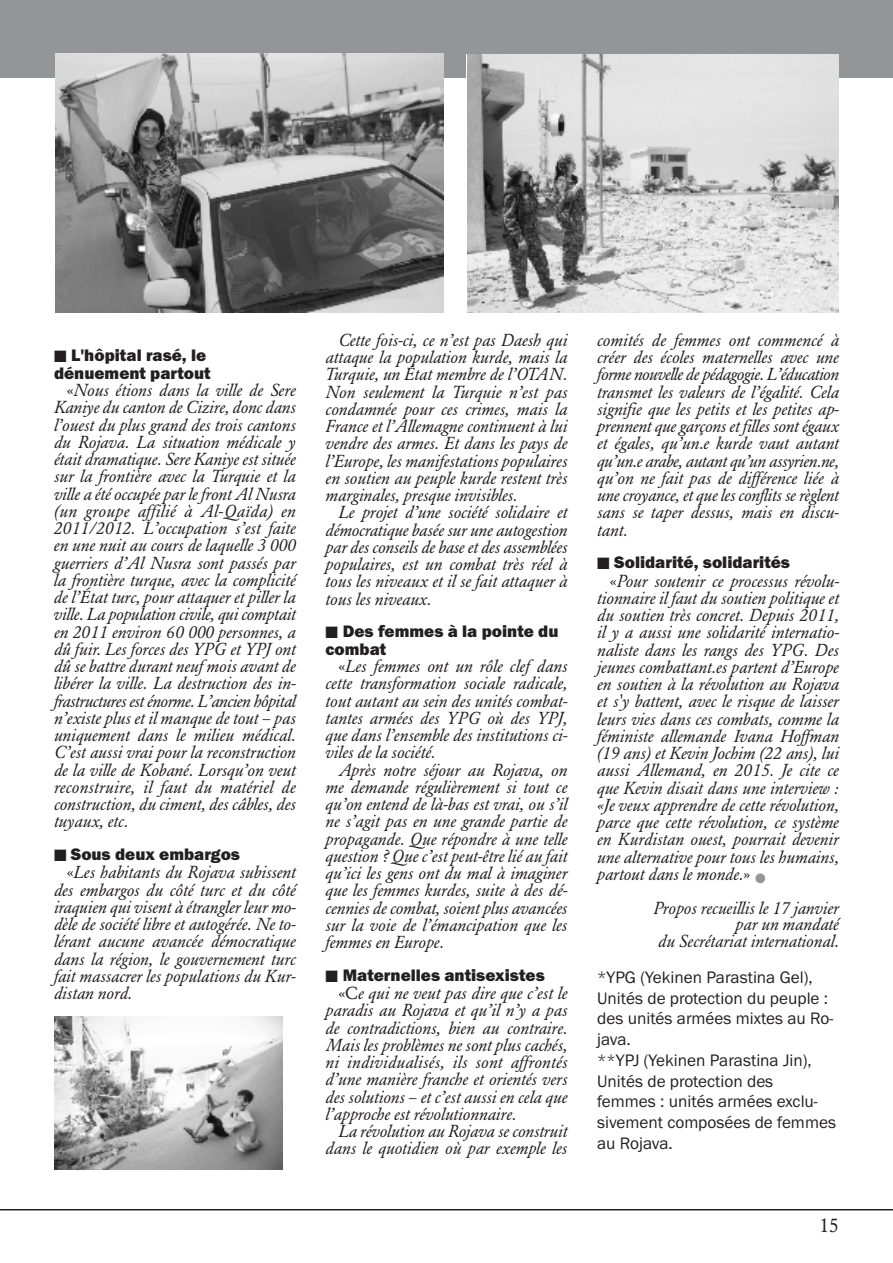
<style>
.page{position:relative;width:893px;height:1263px;background:#fff}
.page>*{position:absolute;margin:0;border:0;box-sizing:border-box;transform-origin:0 0}
.t1{font:19.5px "Garamond BE";color:#231f20}
.t2{font:italic 17.25px/17.2px "Garamond BE";color:#231f20;text-align:justify}
.t3{font:17.25px/20.7px "Franklin Gothic Itc T";color:#231f20}
.t4{font:800 17.25px/17.5px "Franklin Gothic Itc T";color:#231f20}
.s1{font-style:normal}
.s2{color:#939598}
</style>
<div class="page">
<div style="left:0;top:0;width:893px;height:77px;background:#939598"></div>
<hr style="left:0;top:1209px;width:893px;height:1px;background:#231f20">
<img style="left:55px;top:53px;width:389px;height:260px">
<img style="left:54px;top:1017px;width:229px;height:152px">
<img style="left:468px;top:54px;width:371px;height:258px">
<p class="t4" style="left:54px;top:347px;width:158px">■ L'hôpital rasé, le dénuement partout</p>
<p class="t2" style="left:54px;top:383px;width:243px;text-indent:13px"><span class="s1">«</span>Nous étions dans la ville de Sere Kaniye du canton de Cizire, donc dans l’ouest du plus grand des trois cantons du Rojava. La situation médicale y était dramatique. Sere Kaniye est située sur la frontière avec la Turquie et la ville a été occupée par le front Al Nusra (un groupe affilié à Al-Qaïda) en 2011/2012. L’occupation s’est faite en une nuit au cours de laquelle 3 000 guerriers d’Al Nusra sont passés par la frontière turque, avec la complicité de l’État turc, pour attaquer et piller la ville. La population civile, qui comptait en 2011 environ 60 000 personnes, a dû fuir. Les forces des YPG et YPJ ont dû se battre durant neuf mois avant de libérer la ville. La destruction des in&shy;frastructures est énorme. L’ancien hôpital n’existe plus et il manque de tout – pas uniquement dans le milieu médical.<br>C’est aussi vrai pour la reconstruction de la ville de Kobané. Lorsqu’on veut reconstruire, il faut du matériel de construction, du ciment, des câbles, des tuyaux, etc.</p>
<p class="t4" style="left:54px;top:845px;width:188px">■ Sous deux embargos</p>
<p class="t2" style="left:54px;top:865px;width:243px;text-indent:13px"><span class="s1">«</span>Les habitants du Rojava subissent des embargos du côté turc et du côté iraquien qui visent à étrangler leur mo&shy;dèle de société libre et autogérée. Ne to&shy;lérant aucune avancée démocratique dans la région, le gouvernement turc fait massacrer les populations du Kur&shy;distan nord.</p>
<p class="t2" style="left:326px;top:333px;width:243px;text-indent:13px">Cette fois-ci, ce n’est pas Daesh qui attaque la population kurde, mais la Turquie, un État membre de l’OTAN.<br>Non seulement la Turquie n’est pas condamnée pour ces crimes, mais la France et l’Allemagne continuent à lui vendre des armes. Et dans les pays de l’Europe, les manifestations populaires en soutien au peuple kurde restent très marginales, presque invisibles.</p>
<p class="t2" style="left:326px;top:505px;width:243px;text-indent:13px">Le projet d’une société solidaire et démocratique basée sur une autogestion par des conseils de base et des assemblées populaires, est un combat très réel à tous les niveaux et il se fait attaquer à tous les niveaux.</p>
<p class="t4" style="left:326px;top:623px;width:234px">■ Des femmes à la pointe du combat</p>
<p class="t2" style="left:326px;top:659px;width:243px;text-indent:13px"><span class="s1">«</span>Les femmes ont un rôle clef dans cette transformation sociale radicale, tout autant au sein des unités combat&shy;tantes armées des YPG où des YPJ, que dans l’ensemble des institutions ci&shy;viles de la société.</p>
<p class="t2" style="left:326px;top:763px;width:243px;text-indent:13px">Après notre séjour au Rojava, on me demande régulièrement si tout ce qu’on entend de là-bas est vrai, ou s’il ne s’agit pas en une grande partie de propagande. Que répondre à une telle question ? Que c’est peut-être lié au fait qu’ici les gens ont du mal à imaginer que les femmes kurdes, suite à des dé&shy;cennies de combat, soient plus avancées sur la voie de l’émancipation que les femmes en Europe.</p>
<p class="t4" style="left:326px;top:966px;width:221px">■ Maternelles antisexistes</p>
<p class="t2" style="left:326px;top:986px;width:243px;text-indent:13px"><span class="s1">«C</span>e qui ne veut pas dire que c’est le paradis au Rojava et qu’il n’y a pas de contradictions, bien au contraire.<br>Mais les problèmes ne sont plus cachés, ni individualisés, ils sont affrontés d’une manière franche et orientés vers des solutions – et c’est aussi en cela que l’approche est révolutionnaire.</p>
<p class="t2" style="left:326px;top:1124px;width:243px;text-align:right">La révolution au Rojava se construit dans le quotidien où par exemple les</p>
<p class="t2" style="left:597px;top:333px;width:243px">comités de femmes ont commencé à créer des écoles maternelles avec une forme nouvelle de pédagogie. L’éducation transmet les valeurs de l’égalité. Cela signifie que les petits et les petites ap&shy;prennent que garçons et filles sont égaux et égales, qu’un.e kurde vaut autant qu’un.e arabe, autant qu’un assyrien.ne, qu’on ne fait pas de différence liée à une croyance, et que les conflits se règlent sans se taper dessus, mais en discu&shy;tant.</p>
<p class="t4" style="left:597px;top:554px;width:194px">■ Solidarité, solidarités</p>
<p class="t2" style="left:597px;top:574px;width:243px;text-indent:13px"><span class="s1">«</span>Pour soutenir ce processus révolu&shy;tionnaire il faut du soutien politique et du soutien très concret. Depuis 2011, il y a aussi une solidarité internatio&shy;naliste dans les rangs des YPG. Des jeunes combattant.es partent d’Europe en soutien à la révolution au Rojava et s'y battent, avec le risque de laisser leurs vies dans ces combats, comme la féministe allemande Ivana Hoffman (19 ans) et Kevin Jochim (22 ans), lui aussi Allemand, en 2015. Je cite ce que Kevin disait dans une interview : «Je veux apprendre de cette révolution, parce que cette révolution, ce système en Kurdistan ouest, pourrait devenir une alternative pour tous les humains, partout dans le monde.<span class="s1">»</span> <span class="s2">●</span></p>
<p class="t2" style="left:653px;top:901px;width:187px;line-height:16.5px;text-align:right">Propos recueillis le 17 janvier par un mandaté<br>du Secrétariat international.</p>
<p class="t3" style="left:597px;top:967px;width:240px">*YPG (Yekinen Parastina Gel),<br>Unités de protection du peuple : des unités armées mixtes au Ro&shy;java.<br>**YPJ (Yekinen Parastina Jin),<br>Unités de protection des femmes : unités armées exclu&shy;sivement composées de femmes au Rojava.</p>
<p class="t1" style="left:819px;top:1217px;width:21px">15</p>
</div>
